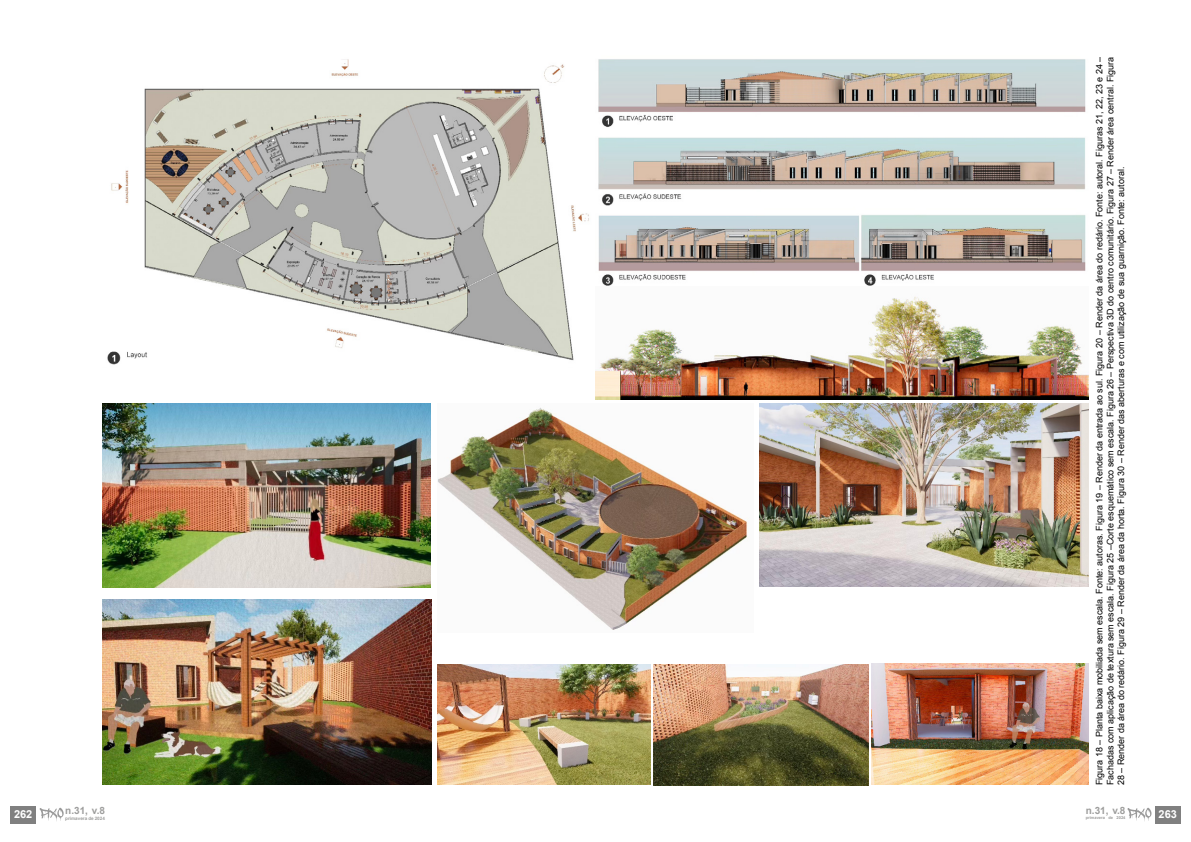
<style>
.page{position:relative;width:1191px;height:842px;background:#fff}
.page>*{position:absolute;margin:0;border:0;box-sizing:border-box;transform-origin:0 0}
.t1{font:700 11px "Arial";color:#fff}
.t2{font:700 10px "Arial";color:#9d9d9c}
.t3{font:9px/10.8px "Arial";color:#000;text-align:justify}
.t4{font:700 4.6px "Arial";color:#9d9d9c}
.t5{font:700 4px "Arial";color:#9d9d9c}
</style>
<div class="page">
<img style="left:107px;top:59px;width:482px;height:306px">
<img style="left:103px;top:403px;width:328px;height:185px">
<img style="left:103px;top:600px;width:328px;height:185px">
<img style="left:595px;top:59px;width:493px;height:340px">
<img style="left:437px;top:407px;width:311px;height:223px">
<img style="left:759px;top:403px;width:329px;height:183px">
<img style="left:437px;top:665px;width:214px;height:120px">
<img style="left:654px;top:665px;width:214px;height:120px">
<img style="left:872px;top:663px;width:216px;height:122px">
<div style="left:11px;top:806px;width:25px;height:17px;background:#808080"></div>
<svg style="left:40px;top:808px;width:24px;height:13px"></svg>
<div style="left:1155px;top:806px;width:25px;height:17px;background:#808080"></div>
<svg style="left:1127px;top:808px;width:24px;height:13px"></svg>
<p class="t1" style="left:14px;top:807px;width:20px">262</p>
<p class="t2" style="left:65px;top:804px;width:41px">n.31, v.8</p>
<p class="t4" style="left:65px;top:815px;width:41px">primavera de 2024</p>
<p class="t3" style="left:1094px;top:785px;width:730px;rotate:-90deg">Figura 18 – Planta baixa mobiliada sem escala. Fonte: autoras. Figura 19 – Render da entrada ao sul. Figura 20 – Render da área do redário. Fonte: autoral. Figuras 21, 22, 23 e 24 – Fachadas com aplicação de textura sem escala. Figura 25 –Corte esquemático sem escala. Figura 26 – Perspectiva 3D do centro comunitário. Figura 27 – Render área central. Figura 28 – Render da área do redário. Figura 29 – Render da área da horta. Figura 30 – Render das aberturas e com utilização de sua guarnição. Fonte: autoral.</p>
<p class="t2" style="left:1085px;top:804px;width:41px">n.31, v.8</p>
<p class="t5" style="left:1085px;top:815px;width:41px">primavera de 2024</p>
<p class="t1" style="left:1158px;top:807px;width:20px">263</p>
</div>
